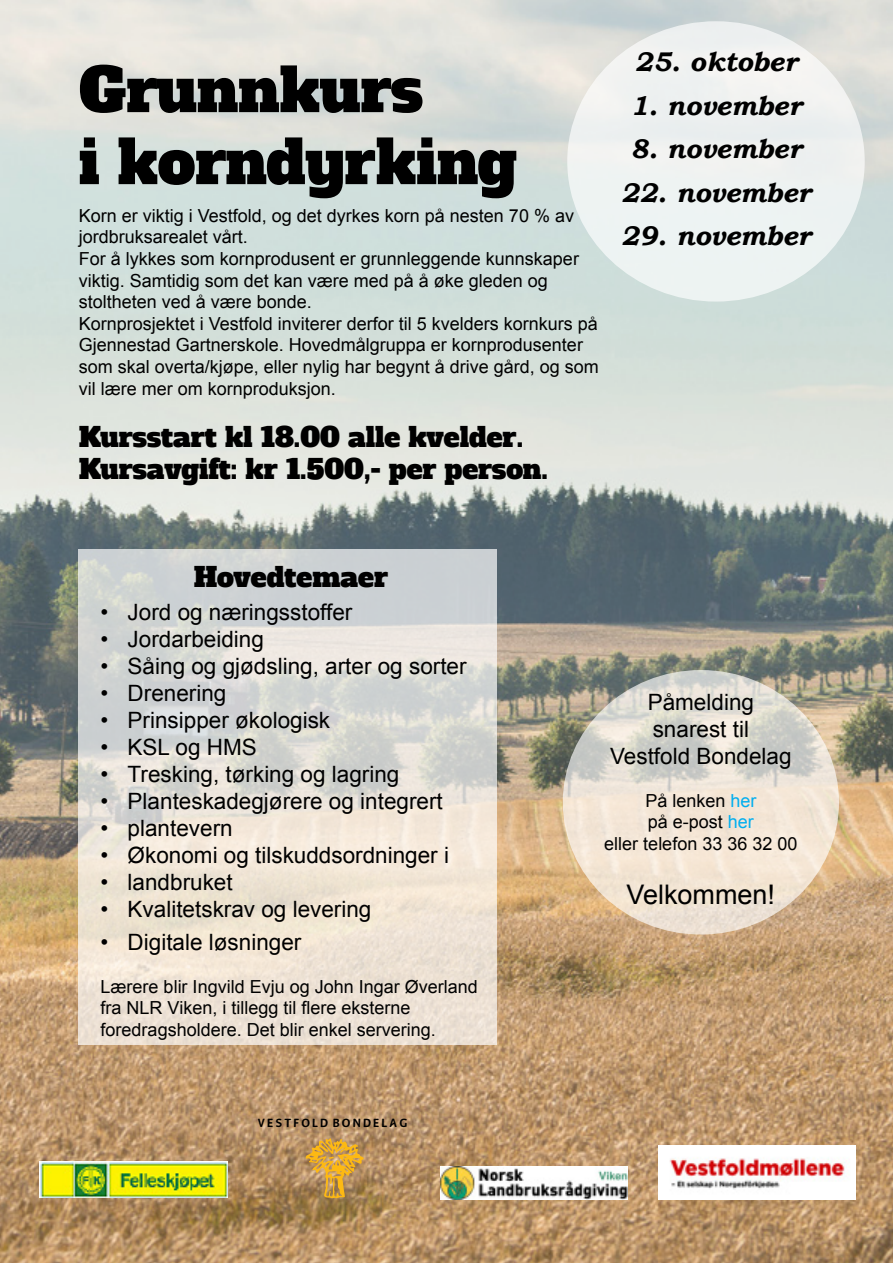
<style>
.page{position:relative;width:893px;height:1263px;background:#fff}
.page>*{position:absolute;margin:0;border:0;box-sizing:border-box;transform-origin:0 0}
.t1{font:60px/72px "Alfa Slab One";color:#000}
.t2{font:27px/32.4px "Alfa Slab One";color:#000}
.t3{font:italic 700 27px "Bookman Old Style";color:#000}
.t4{font:27px "Arial";color:#000}
.t5{font:22.5px/27px "Arial";color:#000;text-align:center}
.t6{font:18px/21.6px "Arial";color:#000}
.t7{font:13.35px "Bondelaget Plain";color:#000}
.s1{color:#00aeef}
</style>
<div class="page">
<img style="left:0;top:0;width:893px;height:1263px">
<svg style="left:79px;top:549px;width:418px;height:496px;background:#e2ddd5"></svg>
<div style="left:567px;top:21px;width:298px;height:281px;background:#edf3f2;border-radius:50%"></div>
<img style="left:658px;top:1145px;width:197px;height:54px">
<img style="left:40px;top:1162px;width:187px;height:35px">
<svg style="left:306px;top:1137px;width:58px;height:61px;background:#c79847"></svg>
<img style="left:440px;top:1166px;width:188px;height:34px">
<svg style="left:563px;top:670px;width:276px;height:264px;background:#e8dfd3"></svg>
<h1 class="t1" style="left:79px;top:55px;width:440px">Grunnkurs<br>i korndyrking</h1>
<p class="t6" style="left:79px;top:205px;width:522px">Korn er viktig i Vestfold, og det dyrkes korn på nesten 70 % av jordbruksarealet vårt.<br>For å lykkes som kornprodusent er grunnleggende kunnskaper viktig. Samtidig som det kan være med på å øke gleden og stoltheten ved å være bonde.<br>Kornprosjektet i Vestfold inviterer derfor til 5 kvelders kornkurs på Gjennestad Gartnerskole. Hovedmålgruppa er kornprodusenter som skal overta/kjøpe, eller nylig har begynt å drive gård, og som vil lære mer om kornproduksjon.</p>
<h2 class="t2" style="left:79px;top:421px;width:471px">Kursstart kl 18.00 alle kvelder.<br>Kursavgift: kr 1.500,- per person.</h2>
<h2 class="t3" style="left:634px;top:42px;width:165px">25. oktober</h2>
<h2 class="t3" style="left:630px;top:86px;width:173px">1. november</h2>
<h2 class="t3" style="left:630px;top:129px;width:173px">8. november</h2>
<h2 class="t3" style="left:621px;top:173px;width:192px">22. november</h2>
<h2 class="t3" style="left:621px;top:216px;width:192px">29. november</h2>
<h2 class="t2" style="left:194px;top:561px;width:196px">Hovedtemaer</h2>
<p class="t5" style="left:101px;top:599px;width:253px">• Jord og næringsstoffer</p>
<p class="t5" style="left:101px;top:626px;width:165px">• Jordarbeiding</p>
<p class="t5" style="left:101px;top:653px;width:367px">• Såing og gjødsling, arter og sorter</p>
<p class="t5" style="left:101px;top:680px;width:127px">• Drenering</p>
<p class="t5" style="left:101px;top:707px;width:231px">• Prinsipper økologisk</p>
<p class="t5" style="left:101px;top:734px;width:158px">• KSL og HMS</p>
<p class="t5" style="left:101px;top:761px;width:300px">• Tresking, tørking og lagring</p>
<p class="t5" style="left:101px;top:788px;width:344px">• Planteskadegjørere og integrert</p>
<p class="t5" style="left:101px;top:815px;width:134px">• plantevern</p>
<p class="t5" style="left:101px;top:842px;width:350px">• Økonomi og tilskuddsordninger i</p>
<p class="t5" style="left:101px;top:869px;width:134px">• landbruket</p>
<p class="t5" style="left:101px;top:896px;width:272px">• Kvalitetskrav og levering</p>
<p class="t5" style="left:101px;top:928px;width:202px">• Digitale løsninger</p>
<p class="t6" style="left:101px;top:976px;width:379px">Lærere blir Ingvild Evju og John Ingar Øverland fra NLR Viken, i tillegg til flere eksterne foredragsholdere. Det blir enkel servering.</p>
<p class="t7" style="left:258px;top:1116px;width:153px">VESTFOLD BONDELAG</p>
<p class="t5" style="left:610px;top:688px;width:183px">Påmelding snarest til<br>Vestfold Bondelag</p>
<p class="t6" style="left:604px;top:790px;width:195px;text-align:center">På lenken <span class="s1">her<br></span>på e-post <span class="s1">her<br></span>eller telefon 33 36 32 00</p>
<h2 class="t4" style="left:627px;top:877px;width:150px">Velkommen!</h2>
</div>
